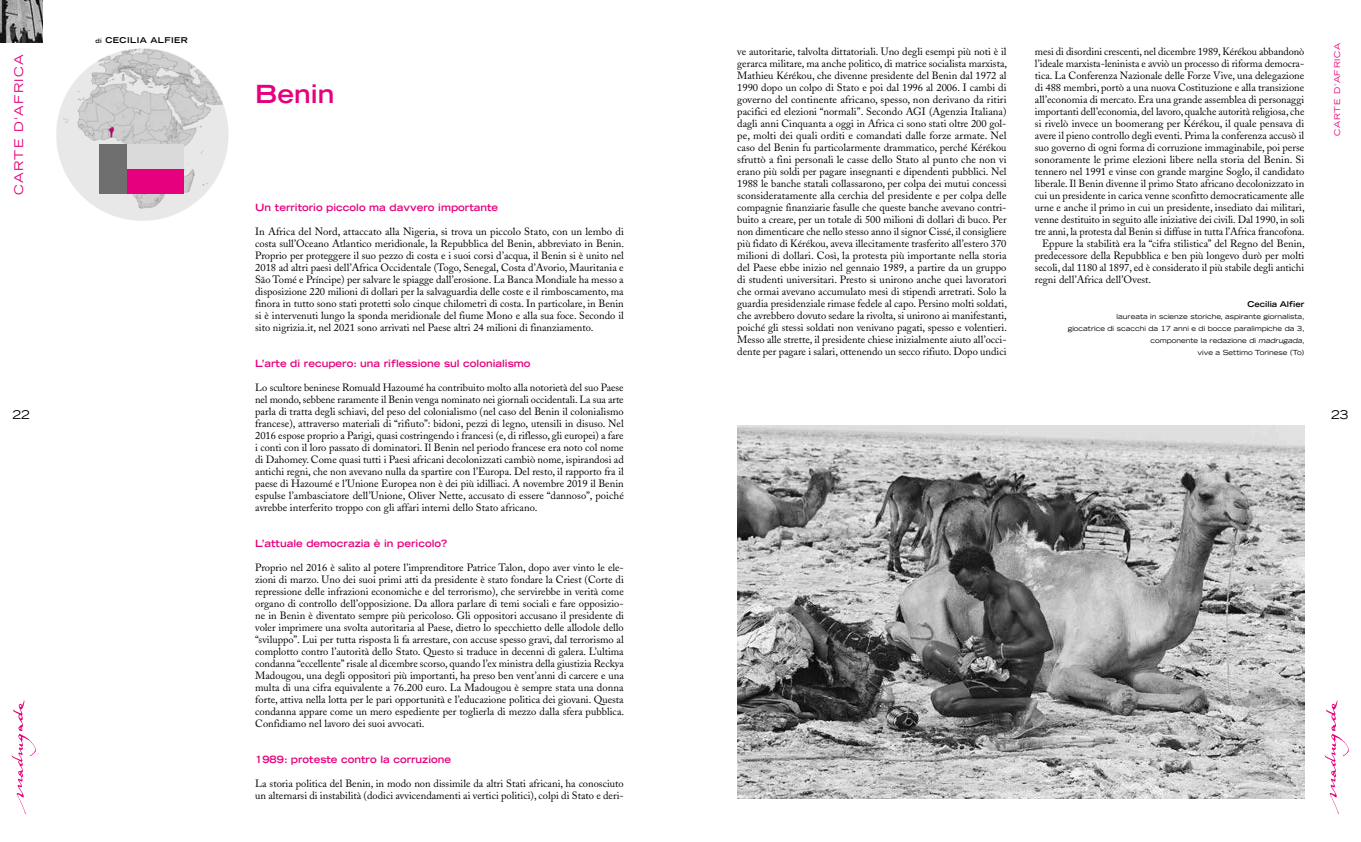
<style>
.page{position:relative;width:1361px;height:842px;background:#fff}
.page>*{position:absolute;margin:0;border:0;box-sizing:border-box;transform-origin:0 0}
.t1{font:700 expanded 25px "Trade Gothic LH";color:#e6007d}
.t2{font:expanded 12px "Trade Gothic LH";letter-spacing:.1em;color:#e6007d}
.t3{font:expanded 12px "Trade Gothic LH";color:#000}
.t4{font:10.5px/12px "Adobe Caslon";color:#000;text-align:justify}
.t5{font:700 expanded 10px "Trade Gothic LH";color:#e6007d}
.t6{font:700 expanded 8px "Trade Gothic LH";letter-spacing:.05em;color:#000}
.t7{font:expanded 8px "Trade Gothic LH";letter-spacing:.1em;color:#e6007d}
.t8{font:700 expanded 8px "Trade Gothic LH";color:#000}
.t9{font:expanded 7px/12px "Trade Gothic LH";color:#000;text-align:right}
.s1{font-size:6px}
.s2{font-style:italic}
</style>
<div class="page">
<img style="left:1324px;top:700px;width:25px;height:114px">
<img style="left:12px;top:700px;width:24px;height:114px">
<img style="left:0;top:0;width:43px;height:43px">
<img style="left:56px;top:48px;width:173px;height:173px">
<div style="left:99px;top:145px;width:29px;height:49px;background:#706f6f"></div>
<div style="left:128px;top:145px;width:56px;height:24px;background:#dadada"></div>
<div style="left:128px;top:169px;width:56px;height:25px;background:#e6007d"></div>
<img style="left:737px;top:426px;width:567px;height:373px">
<p class="t6" style="left:96px;top:34px;width:94px"><span class="s1">di</span> CECILIA ALFIER</p>
<p class="t7" style="left:1332px;top:136px;width:95px;rotate:-90deg">CARTE D'AFRICA</p>
<p class="t4" style="left:737px;top:45px;width:271px">ve autoritarie, talvolta dittatoriali. Uno degli esempi più noti è il gerarca militare, ma anche politico, di matrice socialista marxista, Mathieu Kérékou, che divenne presidente del Benin dal 1972 al 1990 dopo un colpo di Stato e poi dal 1996 al 2006. I cambi di governo del continente africano, spesso, non derivano da ritiri pacifici ed elezioni “normali”. Secondo AGI (Agenzia Italiana) dagli anni Cinquanta a oggi in Africa ci sono stati oltre 200 gol&shy;pe, molti dei quali orditi e comandati dalle forze armate. Nel caso del Benin fu particolarmente drammatico, perché Kérékou sfruttò a fini personali le casse dello Stato al punto che non vi erano più soldi per pagare insegnanti e dipendenti pubblici. Nel 1988 le banche statali collassarono, per colpa dei mutui concessi sconsideratamente alla cerchia del presidente e per colpa delle compagnie finanziarie fasulle che queste banche avevano contri&shy;buito a creare, per un totale di 500 milioni di dollari di buco. Per non dimenticare che nello stesso anno il signor Cissé, il consigliere più fidato di Kérékou, aveva illecitamente trasferito all’estero 370 milioni di dollari. Così, la protesta più importante nella storia del Paese ebbe inizio nel gennaio 1989, a partire da un gruppo di studenti universitari. Presto si unirono anche quei lavoratori che ormai avevano accumulato mesi di stipendi arretrati. Solo la guardia presidenziale rimase fedele al capo. Persino molti soldati, che avrebbero dovuto sedare la rivolta, si unirono ai manifestanti, poiché gli stessi soldati non venivano pagati, spesso e volentieri.<br>Messo alle strette, il presidente chiese inizialmente aiuto all’occi&shy;dente per pagare i salari, ottenendo un secco rifiuto. Dopo undici</p>
<p class="t4" style="left:1035px;top:45px;width:271px">mesi di disordini crescenti, nel dicembre 1989, Kérékou abbandonò</p>
<p class="t2" style="left:11px;top:195px;width:142px;rotate:-90deg">CARTE D'AFRICA</p>
<p class="t4" style="left:1035px;top:57px;width:271px">l’ideale marxista-leninista e avviò un processo di riforma democra-</p>
<p class="t4" style="left:1035px;top:69px;width:271px">tica. La Conferenza Nazionale delle Forze Vive, una delegazione</p>
<p class="t4" style="left:1035px;top:81px;width:271px">di 488 membri, portò a una nuova Costituzione e alla transizione</p>
<p class="t4" style="left:1035px;top:93px;width:271px">all’economia di mercato. Era una grande assemblea di personaggi</p>
<p class="t4" style="left:1035px;top:105px;width:271px">importanti dell’economia, del lavoro, qualche autorità religiosa, che</p>
<p class="t4" style="left:1035px;top:117px;width:271px">si rivelò invece un boomerang per Kérékou, il quale pensava di</p>
<p class="t4" style="left:1035px;top:129px;width:271px">avere il pieno controllo degli eventi. Prima la conferenza accusò il</p>
<p class="t4" style="left:1035px;top:141px;width:271px">suo governo di ogni forma di corruzione immaginabile, poi perse</p>
<p class="t4" style="left:1035px;top:153px;width:271px">sonoramente le prime elezioni libere nella storia del Benin. Si</p>
<p class="t4" style="left:1035px;top:165px;width:271px">tennero nel 1991 e vinse con grande margine Soglo, il candidato</p>
<p class="t4" style="left:1035px;top:177px;width:271px">liberale. Il Benin divenne il primo Stato africano decolonizzato in</p>
<p class="t4" style="left:1035px;top:189px;width:271px">cui un presidente in carica venne sconfitto democraticamente alle</p>
<p class="t4" style="left:1035px;top:201px;width:271px">urne e anche il primo in cui un presidente, insediato dai militari,</p>
<p class="t4" style="left:1035px;top:213px;width:271px">venne destituito in seguito alle iniziative dei civili. Dal 1990, in soli</p>
<p class="t4" style="left:1035px;top:225px;width:271px">tre anni, la protesta dal Benin si diffuse in tutta l’Africa francofona.</p>
<p class="t4" style="left:1042px;top:237px;width:264px">Eppure la stabilità era la “cifra stilistica” del Regno del Benin,</p>
<p class="t4" style="left:1035px;top:249px;width:271px">predecessore della Repubblica e ben più longevo durò per molti</p>
<p class="t4" style="left:1035px;top:261px;width:271px">secoli, dal 1180 al 1897, ed è considerato il più stabile degli antichi</p>
<p class="t4" style="left:1035px;top:273px;width:118px">regni dell’Africa dell’Ovest.</p>
<p class="t8" style="left:1247px;top:298px;width:58px">Cecilia Alfier</p>
<p class="t9" style="left:1067px;top:310px;width:238px">laureata in scienze storiche, aspirante giornalista,<br>giocatrice di scacchi da 17 anni e di bocce paralimpiche da 3, componente la redazione di <span class="s2">madrugada</span>,<br>vive a Settimo Torinese (To)</p>
<h1 class="t1" style="left:255px;top:77px;width:81px">Benin</h1>
<p class="t5" style="left:255px;top:200px;width:244px">Un territorio piccolo ma davvero importante</p>
<p class="t4" style="left:255px;top:225px;width:370px">In Africa del Nord, attaccato alla Nigeria, si trova un piccolo Stato, con un lembo di costa sull’Oceano Atlantico meridionale, la Repubblica del Benin, abbreviato in Benin.<br>Proprio per proteggere il suo pezzo di costa e i suoi corsi d’acqua, il Benin si è unito nel 2018 ad altri paesi dell’Africa Occidentale (Togo, Senegal, Costa d’Avorio, Mauritania e São Tomé e Príncipe) per salvare le spiagge dall’erosione. La Banca Mondiale ha messo a disposizione 220 milioni di dollari per la salvaguardia delle coste e il rimboscamento, ma finora in tutto sono stati protetti solo cinque chilometri di costa. In particolare, in Benin si è intervenuti lungo la sponda meridionale del fiume Mono e alla sua foce. Secondo il sito nigrizia.it, nel 2021 sono arrivati nel Paese altri 24 milioni di finanziamento.</p>
<p class="t5" style="left:255px;top:356px;width:277px">L’arte di recupero: una riflessione sul colonialismo</p>
<p class="t4" style="left:255px;top:381px;width:370px">Lo scultore beninese Romuald Hazoumé ha contribuito molto alla notorietà del suo Paese nel mondo, sebbene raramente il Benin venga nominato nei giornali occidentali. La sua arte parla di tratta degli schiavi, del peso del colonialismo (nel caso del Benin il colonialismo francese), attraverso materiali di “rifiuto”: bidoni, pezzi di legno, utensili in disuso. Nel 2016 espose proprio a Parigi, quasi costringendo i francesi (e, di riflesso, gli europei) a fare i conti con il loro passato di dominatori. Il Benin nel periodo francese era noto col nome di Dahomey. Come quasi tutti i Paesi africani decolonizzati cambiò nome, ispirandosi ad antichi regni, che non avevano nulla da spartire con l’Europa. Del resto, il rapporto fra il paese di Hazoumé e l’Unione Europea non è dei più idilliaci. A novembre 2019 il Benin espulse l’ambasciatore dell’Unione, Oliver Nette, accusato di essere “dannoso”, poiché avrebbe interferito troppo con gli affari interni dello Stato africano.</p>
<p class="t5" style="left:255px;top:536px;width:194px">L’attuale democrazia è in pericolo?</p>
<p class="t4" style="left:255px;top:561px;width:371px">Proprio nel 2016 è salito al potere l’imprenditore Patrice Talon, dopo aver vinto le ele&shy;zioni di marzo. Uno dei suoi primi atti da presidente è stato fondare la Criest (Corte di repressione delle infrazioni economiche e del terrorismo), che servirebbe in verità come organo di controllo dell’opposizione. Da allora parlare di temi sociali e fare opposizio&shy;ne in Benin è diventato sempre più pericoloso. Gli oppositori accusano il presidente di voler imprimere una svolta autoritaria al Paese, dietro lo specchietto delle allodole dello “sviluppo”. Lui per tutta risposta li fa arrestare, con accuse spesso gravi, dal terrorismo al complotto contro l’autorità dello Stato. Questo si traduce in decenni di galera. L’ultima condanna “eccellente” risale al dicembre scorso, quando l’ex ministra della giustizia Reckya Madougou, una degli oppositori più importanti, ha preso ben vent’anni di carcere e una multa di una cifra equivalente a 76.200 euro. La Madougou è sempre stata una donna forte, attiva nella lotta per le pari opportunità e l’educazione politica dei giovani. Questa condanna appare come un mero espediente per toglierla di mezzo dalla sfera pubblica.<br>Confidiamo nel lavoro dei suoi avvocati.</p>
<p class="t5" style="left:255px;top:752px;width:197px">1989: proteste contro la corruzione</p>
<p class="t4" style="left:255px;top:777px;width:370px">La storia politica del Benin, in modo non dissimile da altri Stati africani, ha conosciuto un alternarsi di instabilità (dodici avvicendamenti ai vertici politici), colpi di Stato e deri-</p>
<p class="t3" style="left:13px;top:406px;width:19px">22</p>
<p class="t3" style="left:1331px;top:406px;width:19px">23</p>
</div>
